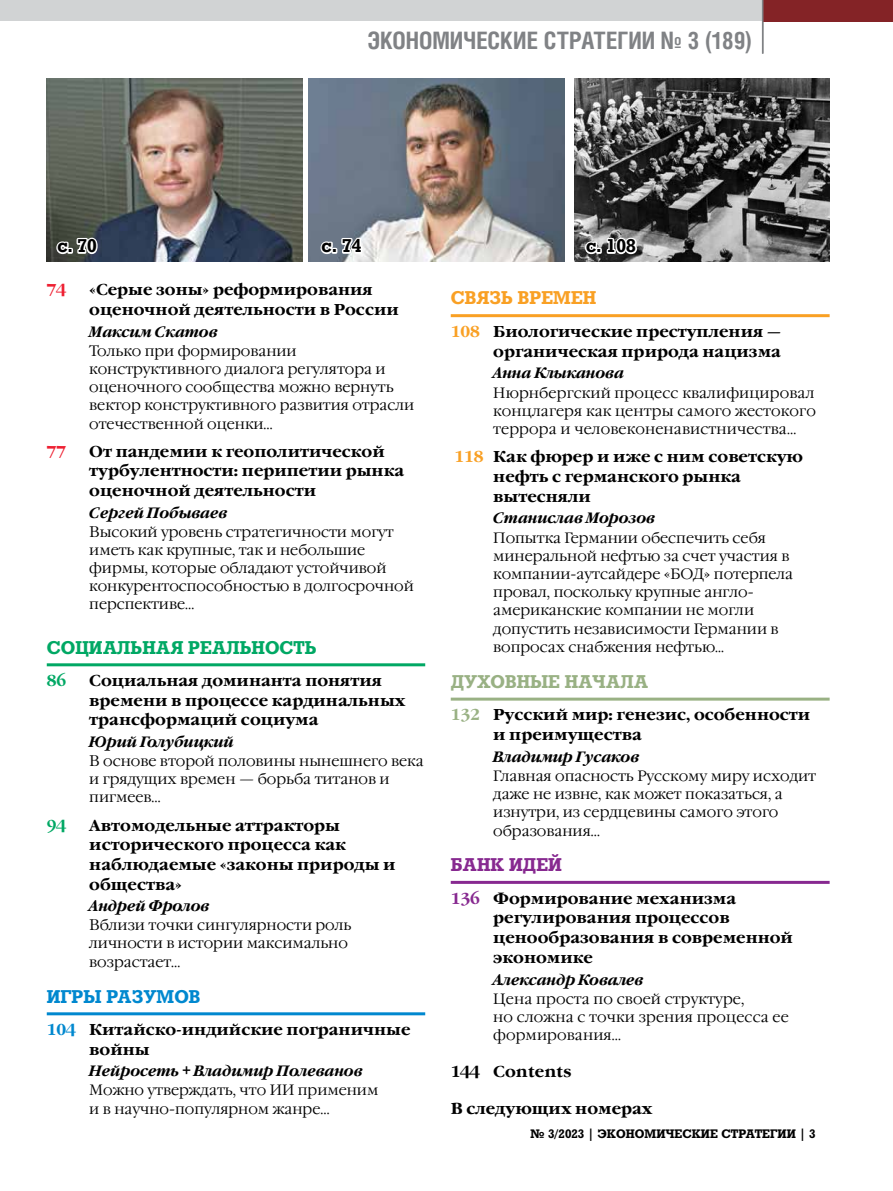
<style>
.page{position:relative;width:893px;height:1191px;background:#fff}
.page>*{position:absolute;margin:0;border:0;box-sizing:border-box;transform-origin:0 0}
.t1{font:700 24px "Helios Cond C";color:#808285}
.t2{font:700 18px "Rodeo C";color:#00a864}
.t3{font:700 18px "Rodeo C";color:#99b184}
.t4{font:700 18px "Rodeo C";letter-spacing:.01em;color:#000}
.t5{font:700 18px "Rodeo C";color:#0088cf}
.t6{font:700 18px "Rodeo C";color:#f9a024}
.t7{font:700 18px "Rodeo C";color:#872990}
.t8{font:700 15.75px/19.6px "Garamond C";color:#000}
.t9{font:700 15.75px "Garamond C";color:#ee2032}
.t10{font:700 15.75px "Garamond C";color:#00a864}
.t11{font:15px/18.1px "Garamond C";color:#000}
.t12{font:italic 700 15px "Garamond C";color:#000;scale:.95 1}
.t13{font:700 12px "Rodeo C";color:#000}
.s1{color:#0088cf}
.s2{color:#f9a024}
.s3{color:#99b184}
.s4{color:#872990}
</style>
<div class="page">
<div style="left:0;top:0;width:893px;height:21px;background:#d1d3d4"></div>
<img style="left:309px;top:79px;width:255px;height:183px">
<div style="left:763px;top:0;width:130px;height:21px;background:#842326"></div>
<hr style="left:762px;top:0;width:1px;height:54px;background:#808285">
<img style="left:47px;top:79px;width:255px;height:183px">
<img style="left:574px;top:79px;width:255px;height:183px">
<svg style="left:55px;top:236px;width:44px;height:19px"></svg>
<svg style="left:583px;top:236px;width:56px;height:20px"></svg>
<svg style="left:319px;top:232px;width:45px;height:23px"></svg>
<hr style="left:47px;top:663px;width:378px;height:3px;background:#00a864">
<hr style="left:47px;top:1012px;width:378px;height:3px;background:#0088cf">
<hr style="left:451px;top:314px;width:379px;height:3px;background:#f9a024">
<hr style="left:451px;top:697px;width:379px;height:3px;background:#99b184">
<hr style="left:451px;top:881px;width:379px;height:3px;background:#872990">
<h1 class="t1" style="left:367px;top:26px;width:386px">ЭКОНОМИЧЕСКИЕ СТРАТЕГИИ № 3 (189)</h1>
<p class="t4" style="left:57px;top:235px;width:41px">с. 70</p>
<p class="t4" style="left:322px;top:235px;width:41px">с. 74</p>
<p class="t4" style="left:586px;top:235px;width:51px">с. 108</p>
<p class="t9" style="left:47px;top:281px;width:21px">74</p>
<p class="t8" style="left:89px;top:281px;width:311px">«Серые зоны» реформирования оценочной деятельности в России</p>
<p class="t12" style="left:89px;top:323px;width:137px">Максим Скатов</p>
<p class="t11" style="left:89px;top:342px;width:326px">Только при формировании конструктивного диалога регулятора и оценочного сообщества можно вернуть вектор конструктивного развития отрасли отечественной оценки…</p>
<p class="t9" style="left:47px;top:442px;width:21px">77</p>
<p class="t8" style="left:89px;top:442px;width:316px">От пандемии к геополитической турбулентности: перипетии рынка оценочной деятельности</p>
<p class="t12" style="left:89px;top:504px;width:147px">Сергей Побываев</p>
<p class="t11" style="left:89px;top:523px;width:326px">Высокий уровень стратегичности могут иметь как крупные, так и небольшие фирмы, которые обладают устойчивой конкурентоспособностью в долгосрочной перспективе…</p>
<p class="t2" style="left:47px;top:636px;width:271px">СОЦИАЛЬНАЯ РЕАЛЬНОСТЬ</p>
<p class="t10" style="left:47px;top:671px;width:21px">86</p>
<p class="t8" style="left:89px;top:671px;width:318px">Социальная доминанта понятия времени в процессе кардинальных трансформаций социума</p>
<p class="t12" style="left:89px;top:733px;width:153px">Юрий Голубицкий</p>
<p class="t11" style="left:89px;top:752px;width:336px">В основе второй половины нынешнего века и грядущих времен — борьба титанов и пигмеев…</p>
<p class="t10" style="left:47px;top:816px;width:21px">94</p>
<p class="t8" style="left:89px;top:815px;width:308px">Автомодельные аттракторы исторического процесса как наблюдаемые «законы природы и общества»</p>
<p class="t12" style="left:89px;top:897px;width:128px">Андрей Фролов</p>
<p class="t11" style="left:89px;top:916px;width:264px">Вблизи точки сингулярности роль личности в истории максимально возрастает…</p>
<p class="t5" style="left:47px;top:985px;width:155px">ИГРЫ РАЗУМОВ</p>
<p class="t8" style="left:89px;top:1020px;width:323px;text-indent:-43px"><span class="s1">104</span> Китайско-индийские пограничные войны</p>
<p class="t12" style="left:89px;top:1062px;width:289px">Нейросеть + Владимир Полеванов</p>
<p class="t11" style="left:89px;top:1081px;width:291px">Можно утверждать, что ИИ применим и в научно-популярном жанре…</p>
<p class="t6" style="left:451px;top:287px;width:147px">СВЯЗЬ ВРЕМЕН</p>
<p class="t8" style="left:451px;top:322px;width:332px;text-align:right"><span class="s2">108</span> Биологические преступления — органическая природа нацизма</p>
<p class="t12" style="left:493px;top:365px;width:139px">Анна Клыканова</p>
<p class="t11" style="left:493px;top:384px;width:324px;text-align:justify">Нюрнбергский процесс квалифицировал концлагеря как центры самого жестокого террора и человеконенавистничества…</p>
<p class="t8" style="left:493px;top:447px;width:311px;text-indent:-39px"><span class="s2">118</span> Как фюрер и иже с ним советскую нефть с германского рынка вытесняли</p>
<p class="t12" style="left:493px;top:510px;width:172px">Станислав Морозов</p>
<p class="t11" style="left:493px;top:529px;width:301px">Попытка Германии обеспечить себя минеральной нефтью за счет участия в компании-аутсайдере «БОД» потерпела провал, поскольку крупные англо&shy;американские компании не могли допустить независимости Германии в вопросах снабжения нефтью...</p>
<p class="t3" style="left:451px;top:670px;width:199px">ДУХОВНЫЕ НАЧАЛА</p>
<p class="t8" style="left:493px;top:705px;width:318px;text-indent:-43px"><span class="s3">132</span> Русский мир: генезис, особенности и преимущества</p>
<p class="t12" style="left:493px;top:748px;width:155px">Владимир Гусаков</p>
<p class="t11" style="left:493px;top:767px;width:324px">Главная опасность Русскому миру исходит даже не извне, как может показаться, а изнутри, из сердцевины самого этого образования…</p>
<p class="t7" style="left:451px;top:853px;width:113px">БАНК ИДЕЙ</p>
<p class="t8" style="left:493px;top:888px;width:301px;text-indent:-43px"><span class="s4">136</span> Формирование механизма регулирования процессов ценообразования в современной экономике</p>
<p class="t12" style="left:493px;top:971px;width:160px">Александр Ковалев</p>
<p class="t11" style="left:493px;top:990px;width:297px">Цена проста по своей структуре,<br>но сложна с точки зрения процесса ее формирования…</p>
<p class="t8" style="left:451px;top:1062px;width:122px">144 Contents</p>
<p class="t8" style="left:451px;top:1098px;width:203px">В следующих номерах</p>
<p class="t13" style="left:531px;top:1126px;width:286px">№ 3/2023 | ЭКОНОМИЧЕСКИЕ СТРАТЕГИИ | 3</p>
</div>
